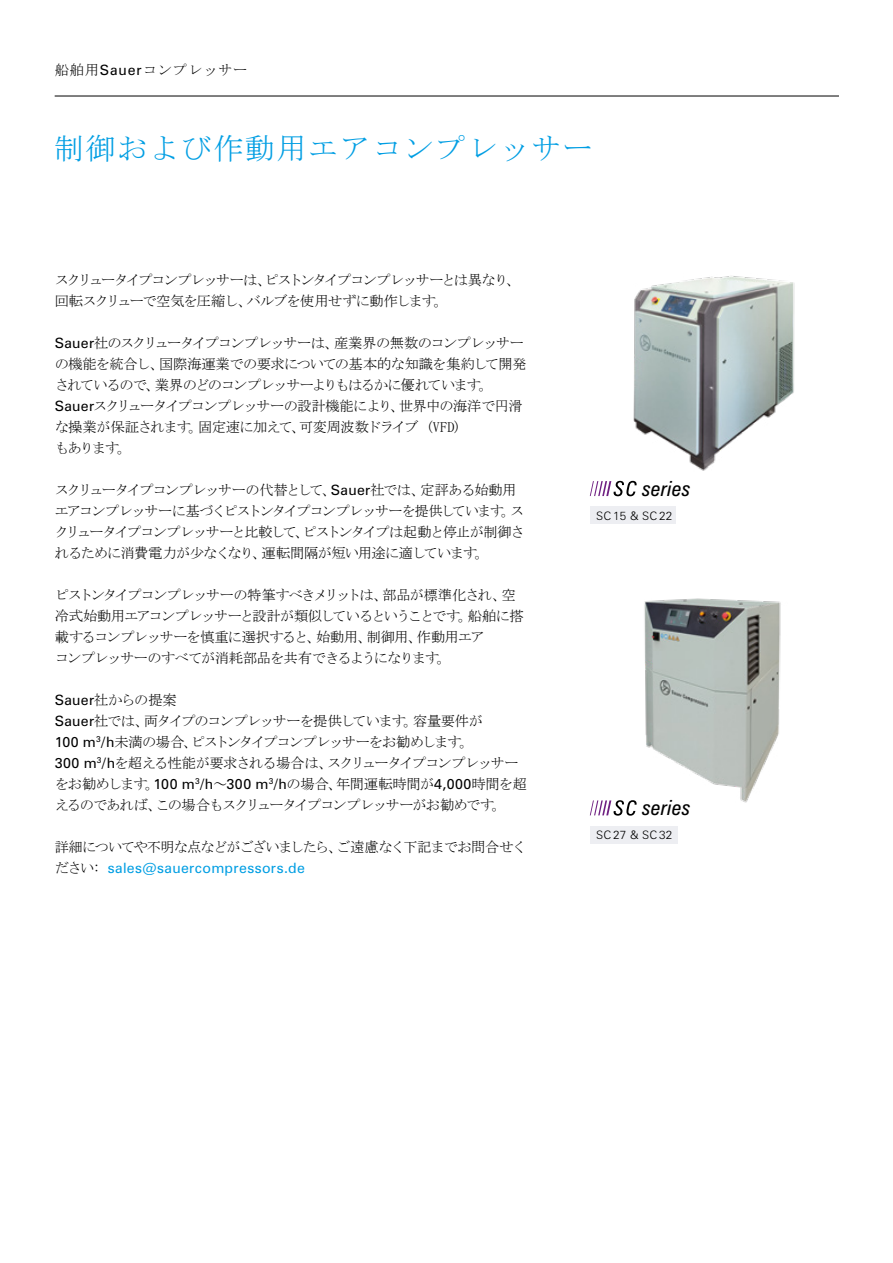
<style>
.page{position:relative;width:893px;height:1263px;background:#fff}
.page>*{position:absolute;margin:0;border:0;box-sizing:border-box;transform-origin:0 0}
.überschrift_orange_a{font:30px "MS Mincho";letter-spacing:.06em;color:#009ee3}
.Product_range_-_Date{font:italic condensed 20.85px "Zurich BT";letter-spacing:.01em;color:#000}
.fließ{font:14.25px/21px "MS Mincho";letter-spacing:-.07em;color:#000}
.fließ-2{font:14.25px/21px "MS Mincho";letter-spacing:-.09em;color:#000}
.fließ-3{font:14.25px "MS Mincho";letter-spacing:.06em;color:#000}
.fließ_negativ{font:300 11.7px "Zurich BT";letter-spacing:.02em;color:#000}
.s1{font-family:"Zurich BT"}
.s2{font-family:"Zurich BT";color:#009ee3}
.s3{font-family:"Univers"}
</style>
<div class="page">
<hr style="left:55px;top:96px;width:784px;height:1px;background:#000">
<img style="left:619px;top:276px;width:176px;height:205px">
<div style="left:590px;top:507px;width:86px;height:17px;background:#edeef2"></div>
<svg style="left:590px;top:481px;width:47px;height:15px"></svg>
<img style="left:644px;top:598px;width:137px;height:205px">
<div style="left:590px;top:826px;width:88px;height:17px;background:#edeef2"></div>
<svg style="left:590px;top:800px;width:47px;height:16px"></svg>
<p class="fließ-3" style="left:55px;top:63px;width:194px">船舶用<span class="s1">Sauer</span>コンプレッサー</p>
<p class="überschrift_orange_a" style="left:54px;top:133px;width:540px">制御および作動用エアコンプレッサー</p>
<p class="fließ-2" style="left:55px;top:269px;width:467px">スクリュータイプコンプレッサーは、ピストンタイプコンプレッサーとは異なり、回転スクリューで空気を圧縮し、バルブを使用せずに動作します。</p>
<p class="fließ" style="left:55px;top:332px;width:473px"><span class="s1">Sauer</span>社のスクリュータイプコンプレッサーは、産業界の無数のコンプレッサーの機能を統合し、国際海運業での要求についての基本的な知識を集約して開発されているので、業界のどのコンプレッサーよりもはるかに優れています。<span class="s1">Sauer</span>スクリュータイプコンプレッサーの設計機能により、世界中の海洋で円滑な操業が保証されます。固定速に加えて、可変周波数ドライブ (VFD)<br>もあります。</p>
<p class="fließ" style="left:55px;top:479px;width:472px">スクリュータイプコンプレッサーの代替として、<span class="s1">Sauer</span>社では、定評ある始動用エアコンプレッサーに基づくピストンタイプコンプレッサーを提供しています。スクリュータイプコンプレッサーと比較して、ピストンタイプは起動と停止が制御されるために消費電力が少なくなり、運転間隔が短い用途に適しています。</p>
<p class="fließ" style="left:55px;top:584px;width:470px">ピストンタイプコンプレッサーの特筆すべきメリットは、部品が標準化され、空冷式始動用エアコンプレッサーと設計が類似しているということです。船舶に搭載するコンプレッサーを慎重に選択すると、始動用、制御用、作動用エア<br>コンプレッサーのすべてが消耗部品を共有できるようになります。</p>
<p class="fließ" style="left:55px;top:689px;width:124px"><span class="s1">Sauer</span>社からの提案</p>
<p class="fließ" style="left:55px;top:710px;width:474px"><span class="s1">Sauer</span>社では、両タイプのコンプレッサーを提供しています。容量要件が<br><span class="s1">100 m</span><sup>3</sup><span class="s1">/h</span>未満の場合、ピストンタイプコンプレッサーをお勧めします。<br><span class="s1">300 m</span><sup>3</sup><span class="s1">/h</span>を超える性能が要求される場合は、スクリュータイプコンプレッサーをお勧めします。<span class="s1">100 m</span><sup>3</sup><span class="s1">/h</span>～<span class="s1">300 m</span><sup>3</sup><span class="s1">/h</span>の場合、年間運転時間が<span class="s1">4,000</span>時間を超えるのであれば、この場合もスクリュータイプコンプレッサーがお勧めです。</p>
<p class="fließ" style="left:55px;top:836px;width:473px">詳細についてや不明な点などがございましたら、ご遠慮なく下記までお問合せください: <span class="s2">sales@sauercompressors.de</span></p>
<p class="Product_range_-_Date" style="left:642px;top:476px;width:50px">series</p>
<p class="fließ_negativ" style="left:596px;top:509px;width:78px">SC 15 <span class="s3">&amp;</span> SC22</p>
<p class="Product_range_-_Date" style="left:642px;top:795px;width:50px">series</p>
<p class="fließ_negativ" style="left:596px;top:828px;width:78px">SC 27 <span class="s3">&amp;</span> SC32</p>
</div>
